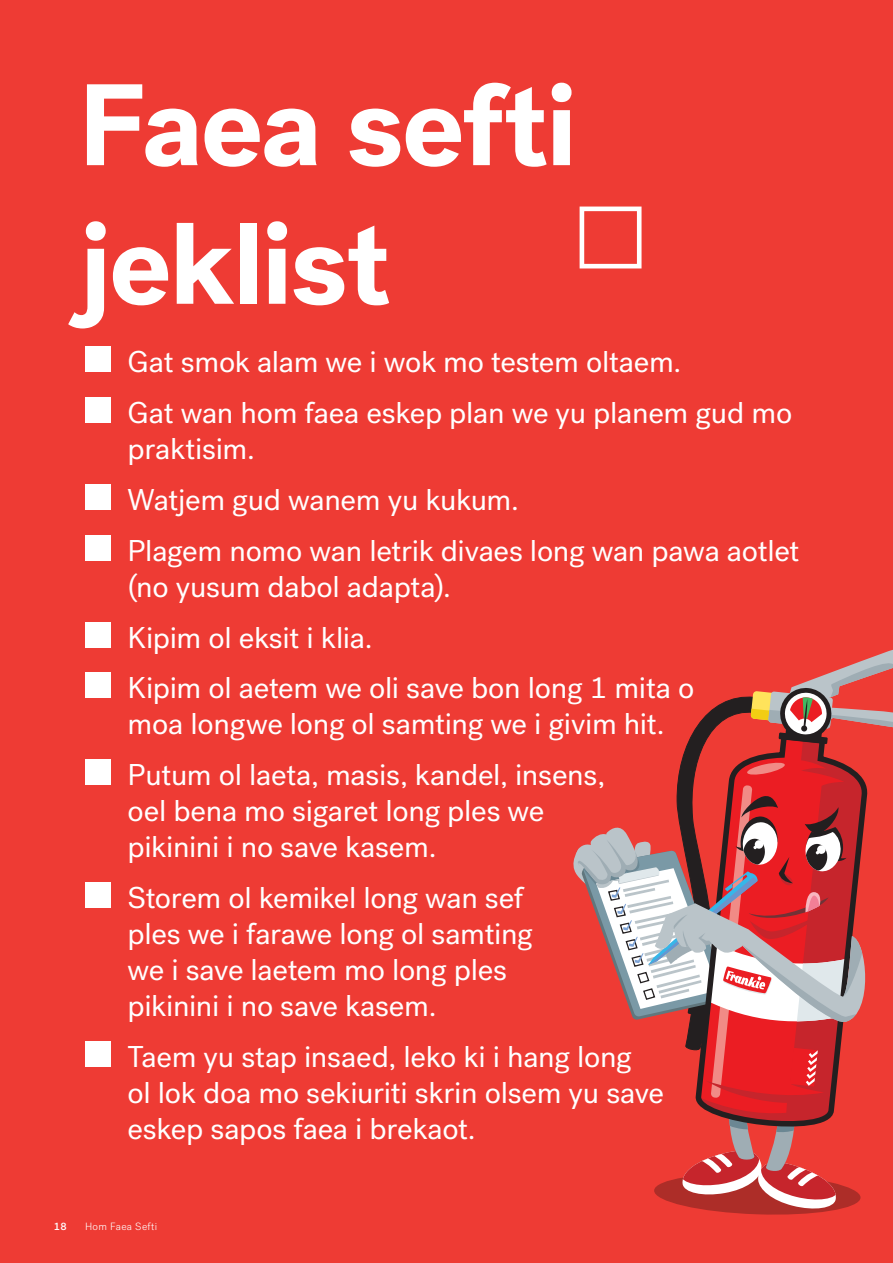
<style>
.page{position:relative;width:893px;height:1263px;background:#ee3b34}
.page>*{position:absolute;margin:0;border:0;box-sizing:border-box;transform-origin:0 0}
.t1{font:700 115.5px/138.6px "Post Grotesk";letter-spacing:-.02em;color:#fff}
.t2{font:30px/36px "Post Grotesk";letter-spacing:-.01em;color:#fff}
.t3{font:300 10.5px "Post Grotesk";letter-spacing:.03em;color:#fff}
.t4{font:500 10.5px "Post Grotesk";color:#fff}
</style>
<div class="page">
<div style="left:580px;top:207px;width:61px;height:61px;border:5px solid #fff"></div>
<div style="left:85px;top:346px;width:25px;height:26px;background:#fff"></div>
<div style="left:85px;top:397px;width:25px;height:26px;background:#fff"></div>
<div style="left:85px;top:484px;width:25px;height:25px;background:#fff"></div>
<div style="left:85px;top:535px;width:25px;height:25px;background:#fff"></div>
<div style="left:85px;top:622px;width:25px;height:25px;background:#fff"></div>
<div style="left:85px;top:673px;width:25px;height:25px;background:#fff"></div>
<div style="left:85px;top:760px;width:25px;height:25px;background:#fff"></div>
<div style="left:85px;top:883px;width:25px;height:25px;background:#fff"></div>
<div style="left:85px;top:1041px;width:25px;height:26px;background:#fff"></div>
<svg style="left:573px;top:650px;width:320px;height:564px"></svg>
<p class="t1" style="left:79px;top:57px;width:500px">Faea sefti jeklist</p>
<p class="t2" style="left:128px;top:344px;width:555px">Gat smok alam we i wok mo testem oltaem.</p>
<p class="t2" style="left:128px;top:395px;width:666px">Gat wan hom faea eskep plan we yu planem gud mo praktisim.</p>
<p class="t2" style="left:128px;top:482px;width:393px">Watjem gud wanem yu kukum.</p>
<p class="t2" style="left:128px;top:532px;width:673px">Plagem nomo wan letrik divaes long wan pawa aotlet (no yusum dabol adapta).</p>
<p class="t2" style="left:128px;top:619px;width:246px">Kipim ol eksit i klia.</p>
<p class="t2" style="left:128px;top:670px;width:568px">Kipim ol aetem we oli save bon long 1 mita o moa longwe long ol samting we i givim hit.</p>
<p class="t2" style="left:128px;top:757px;width:479px">Putum ol laeta, masis, kandel, insens, oel bena mo sigaret long ples we pikinini i no save kasem.</p>
<p class="t2" style="left:128px;top:880px;width:407px">Storem ol kemikel long wan sef ples we i farawe long ol samting we i save laetem mo long ples pikinini i no save kasem.</p>
<p class="t2" style="left:128px;top:1039px;width:538px">Taem yu stap insaed, leko ki i hang long<br>ol lok doa mo sekiuriti skrin olsem yu save eskep sapos faea i brekaot.</p>
<p class="t4" style="left:54px;top:1219px;width:14px">18</p>
<p class="t3" style="left:85px;top:1220px;width:74px">Hom Faea Sefti</p>
</div>
